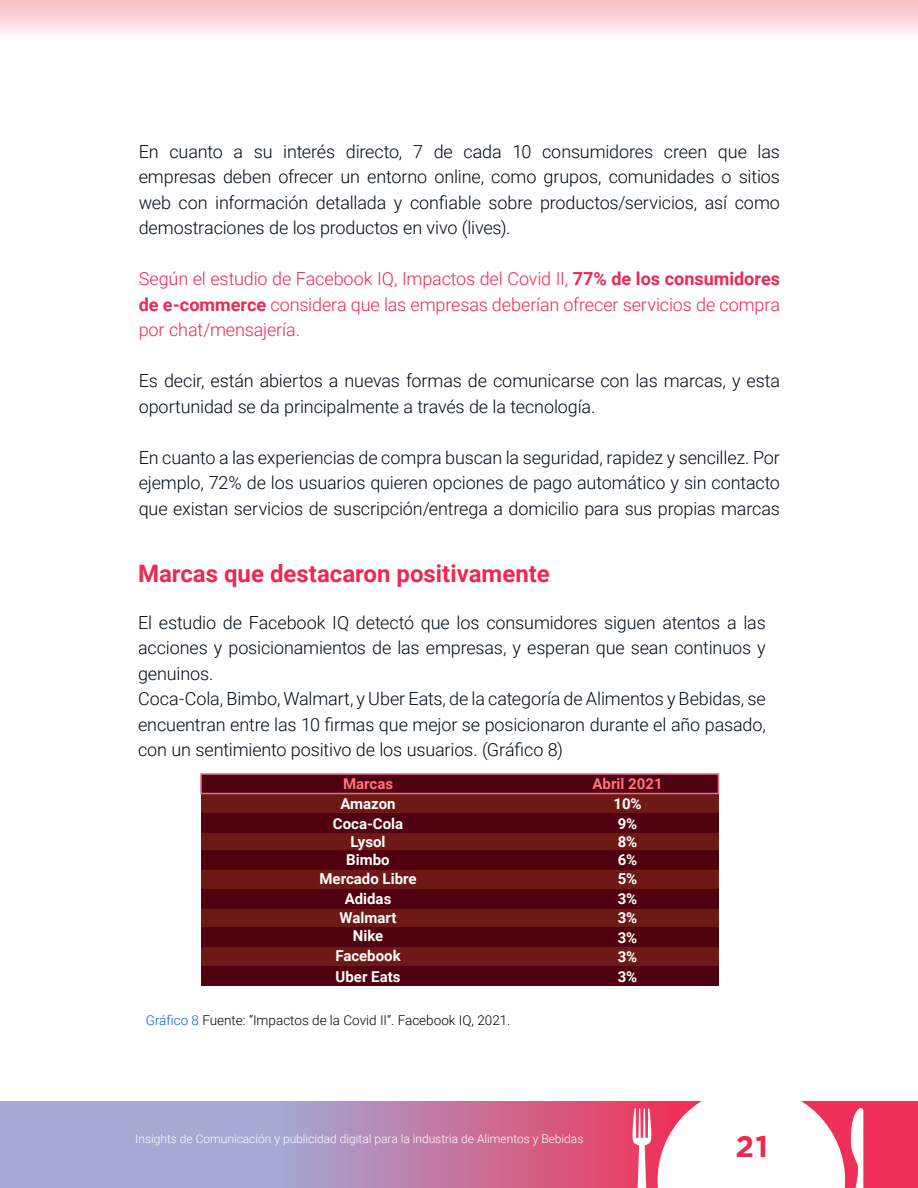
<style>
.page{position:relative;width:918px;height:1188px;background:#fff}
.page>*{position:absolute;margin:0;border:0;box-sizing:border-box;transform-origin:0 0}
.t1{font:700 30px "Gotham";color:#ee2753}
.titles{font:700 24px "Roboto";color:#ee2753}
.text{font:300 18px/25.5px "Roboto";letter-spacing:-.01em;color:#000a14;text-align:justify}
.text-2{font:300 18px/25.5px "Roboto";letter-spacing:-.005em;color:#ee2753;text-align:justify}
.titles-2{font:700 15px "Roboto";color:#fffffd}
.titles-3{font:700 15px "Roboto";color:#ff7579}
.t2{font:300 13.5px "Roboto";color:#000}
.t3{font:300 12px "Roboto";color:#fff}
.s1{font-weight:700}
.s2{color:#0061e6}
</style>
<div class="page">
<svg style="left:0;top:1101px;width:918px;height:87px;background:#bb84ae"></svg>
<svg style="left:633px;top:1101px;width:230px;height:87px"></svg>
<svg style="left:0;top:0;width:918px;height:34px;background:#fbd5d9"></svg>
<div style="left:201px;top:794px;width:517px;height:19px;background:#6f1916"></div>
<div style="left:201px;top:832px;width:517px;height:20px;background:#6f1916"></div>
<div style="left:201px;top:870px;width:517px;height:20px;background:#6f1916"></div>
<div style="left:201px;top:909px;width:517px;height:19px;background:#6f1916"></div>
<div style="left:201px;top:946px;width:517px;height:20px;background:#6f1916"></div>
<div style="left:201px;top:813px;width:517px;height:19px;background:#50000f"></div>
<div style="left:200px;top:773px;width:519px;height:21px;background:#50000f;border:2px solid #e16b93"></div>
<div style="left:201px;top:850px;width:517px;height:20px;background:#50000f"></div>
<div style="left:201px;top:890px;width:517px;height:19px;background:#50000f"></div>
<div style="left:201px;top:927px;width:517px;height:19px;background:#50000f"></div>
<div style="left:201px;top:966px;width:517px;height:20px;background:#50000f"></div>
<p class="text" style="left:139px;top:138px;width:643px">En cuanto a su interés directo, 7 de cada 10 consumidores creen que las empresas deben ofrecer un entorno online, como grupos, comunidades o sitios web con información detallada y confiable sobre productos/servicios, así como demostraciones de los productos en vivo (lives).</p>
<p class="text-2" style="left:139px;top:265px;width:643px">Según el estudio de Facebook IQ, Impactos del Covid II, <span class="s1">77% de los consumidores de e-commerce</span> considera que las empresas deberían ofrecer servicios de compra por chat/mensajería.</p>
<p class="text" style="left:139px;top:367px;width:643px">Es decir, están abiertos a nuevas formas de comunicarse con las marcas, y esta oportunidad se da principalmente a través de la tecnología.</p>
<p class="text" style="left:139px;top:444px;width:643px">En cuanto a las experiencias de compra buscan la seguridad, rapidez y sencillez. Por ejemplo, 72% de los usuarios quieren opciones de pago automático y sin contacto que existan servicios de suscripción/entrega a domicilio para sus propias marcas</p>
<p class="titles" style="left:138px;top:557px;width:413px">Marcas que destacaron positivamente</p>
<p class="text" style="left:138px;top:609px;width:629px">El estudio de Facebook IQ detectó que los consumidores siguen atentos a las acciones y posicionamientos de las empresas, y esperan que sean continuos y genuinos.</p>
<p class="text" style="left:138px;top:685px;width:629px">Coca-Cola, Bimbo, Walmart, y Uber Eats, de la categoría de Alimentos y Bebidas, se encuentran entre las 10 firmas que mejor se posicionaron durante el año pasado, con un sentimiento positivo de los usuarios. (Gráfico 8)</p>
<p class="titles-3" style="left:343px;top:773px;width:52px">Marcas</p>
<p class="titles-2" style="left:340px;top:793px;width:57px">Amazon</p>
<p class="titles-2" style="left:613px;top:793px;width:30px">10%</p>
<p class="titles-2" style="left:618px;top:813px;width:21px">9%</p>
<p class="titles-2" style="left:618px;top:831px;width:21px">8%</p>
<p class="titles-2" style="left:618px;top:849px;width:21px">6%</p>
<p class="titles-2" style="left:618px;top:868px;width:21px">5%</p>
<p class="titles-2" style="left:618px;top:888px;width:21px">3%</p>
<p class="titles-2" style="left:618px;top:907px;width:21px">3%</p>
<p class="titles-2" style="left:618px;top:927px;width:21px">3%</p>
<p class="titles-2" style="left:618px;top:946px;width:21px">3%</p>
<p class="titles-2" style="left:618px;top:966px;width:21px">3%</p>
<p class="titles-3" style="left:592px;top:773px;width:72px">Abril 2021</p>
<p class="titles-2" style="left:333px;top:813px;width:72px">Coca-Cola</p>
<p class="titles-2" style="left:351px;top:831px;width:36px">Lysol</p>
<p class="titles-2" style="left:346px;top:849px;width:45px">Bimbo</p>
<p class="titles-2" style="left:320px;top:868px;width:99px">Mercado Libre</p>
<p class="titles-2" style="left:345px;top:888px;width:48px">Adidas</p>
<p class="titles-2" style="left:340px;top:907px;width:58px">Walmart</p>
<p class="titles-2" style="left:353px;top:925px;width:32px">Nike</p>
<p class="titles-2" style="left:335px;top:945px;width:67px">Facebook</p>
<p class="titles-2" style="left:336px;top:966px;width:66px">Uber Eats</p>
<p class="t2" style="left:146px;top:1011px;width:366px"><span class="s2">Gráfico 8</span> Fuente: “Impactos de la Covid II”. Facebook IQ, 2021.</p>
<p class="t3" style="left:135px;top:1130px;width:450px">Insights de Comunicación y publicidad digital para la industria de Alimentos y Bebidas</p>
<h1 class="t1" style="left:736px;top:1129px;width:34px">21</h1>
</div>
